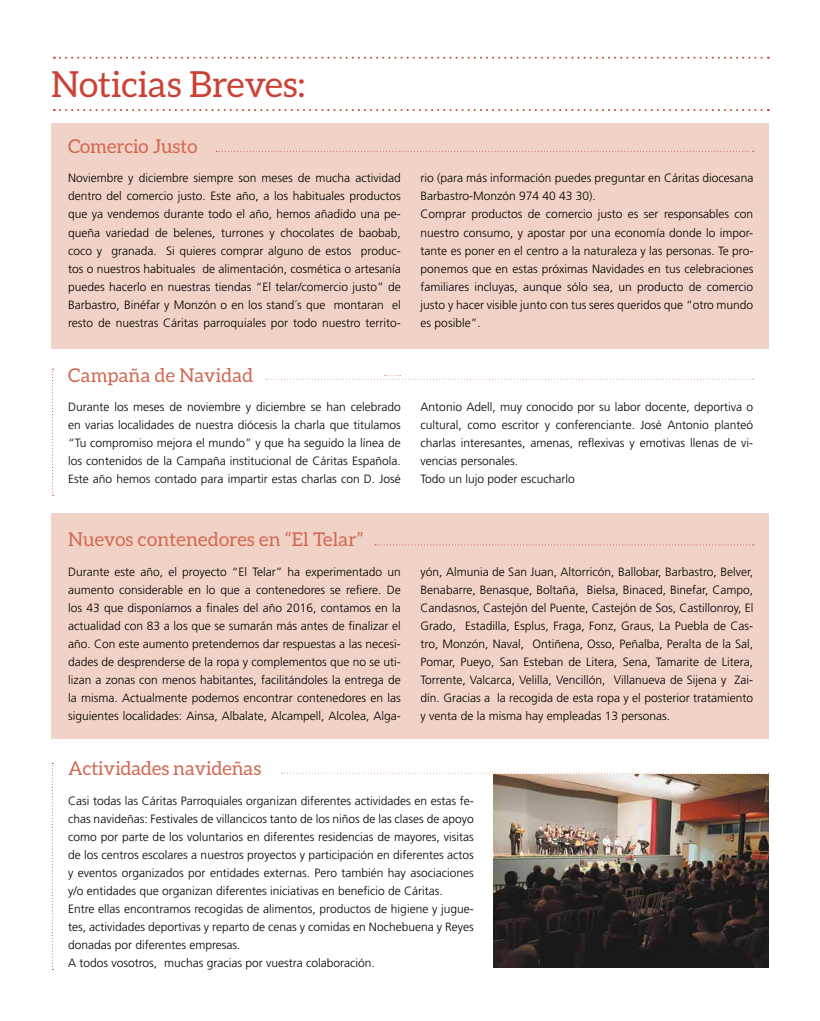
<style>
.page{position:relative;width:820px;height:1021px;background:#fff}
.page>*{position:absolute;margin:0;border:0;box-sizing:border-box;transform-origin:0 0}
.t1{font:36px "Aleo";color:#ca4236}
.t2{font:19px "Aleo";letter-spacing:.01em;color:#d26852}
.t3{font:300 12px/18px "Frutiger";color:#000;text-align:justify}
</style>
<div class="page">
<div style="left:51px;top:123px;width:717px;height:226px;background:#f1d2c6"></div>
<div style="left:51px;top:513px;width:717px;height:225px;background:#f1d2c6"></div>
<svg style="left:54px;top:57px;width:714px;height:2px"></svg>
<svg style="left:54px;top:109px;width:714px;height:2px"></svg>
<img style="left:493px;top:774px;width:275px;height:193px">
<svg style="left:216px;top:151px;width:537px;height:1px"></svg>
<svg style="left:375px;top:544px;width:378px;height:1px"></svg>
<svg style="left:266px;top:375px;width:487px;height:5px"></svg>
<svg style="left:281px;top:772px;width:488px;height:1px"></svg>
<svg style="left:52px;top:369px;width:2px;height:126px"></svg>
<svg style="left:52px;top:763px;width:1px;height:204px"></svg>
<h1 class="t1" style="left:51px;top:64px;width:255px">Noticias Breves:</h1>
<h2 class="t2" style="left:68px;top:135px;width:131px">Comercio Justo</h2>
<p class="t3" style="left:68px;top:169px;width:334px">Noviembre y diciembre siempre son meses de mucha actividad dentro del comercio justo. Este año, a los habituales productos que ya vendemos durante todo el año, hemos añadido una pe&shy;queña variedad de belenes, turrones y chocolates de baobab, coco y granada. Si quieres comprar alguno de estos produc&shy;tos o nuestros habituales de alimentación, cosmética o artesanía puedes hacerlo en nuestras tiendas “El telar/comercio justo” de Barbastro, Binéfar y Monzón o en los stand´s que montaran el resto de nuestras Cáritas parroquiales por todo nuestro territo-</p>
<p class="t3" style="left:420px;top:169px;width:334px;text-align:left">rio (para más información puedes preguntar en Cáritas diocesana Barbastro-Monzón 974 40 43 30).<br>Comprar productos de comercio justo es ser responsables con nuestro consumo, y apostar por una economía donde lo impor&shy;tante es poner en el centro a la naturaleza y las personas. Te pro&shy;ponemos que en estas próximas Navidades en tus celebraciones familiares incluyas, aunque sólo sea, un producto de comercio justo y hacer visible junto con tus seres queridos que “otro mundo es posible”.</p>
<h2 class="t2" style="left:68px;top:364px;width:186px">Campaña de Navidad</h2>
<p class="t3" style="left:68px;top:398px;width:334px">Durante los meses de noviembre y diciembre se han celebrado en varias localidades de nuestra diócesis la charla que titulamos “Tu compromiso mejora el mundo” y que ha seguido la línea de los contenidos de la Campaña institucional de Cáritas Española.<br>Este año hemos contado para impartir estas charlas con D. José</p>
<p class="t3" style="left:420px;top:398px;width:334px;text-align:left">Antonio Adell, muy conocido por su labor docente, deportiva o cultural, como escritor y conferenciante. José Antonio planteó charlas interesantes, amenas, reflexivas y emotivas llenas de vi&shy;vencias personales.<br>Todo un lujo poder escucharlo</p>
<h2 class="t2" style="left:68px;top:528px;width:296px">Nuevos contenedores en “El Telar”</h2>
<p class="t3" style="left:68px;top:562px;width:334px">Durante este año, el proyecto “El Telar” ha experimentado un aumento considerable en lo que a contenedores se refiere. De los 43 que disponíamos a finales del año 2016, contamos en la actualidad con 83 a los que se sumarán más antes de finalizar el año. Con este aumento pretendemos dar respuestas a las necesi&shy;dades de desprenderse de la ropa y complementos que no se uti&shy;lizan a zonas con menos habitantes, facilitándoles la entrega de la misma. Actualmente podemos encontrar contenedores en las siguientes localidades: Ainsa, Albalate, Alcampell, Alcolea, Alga-</p>
<p class="t3" style="left:420px;top:562px;width:334px">yón, Almunia de San Juan, Altorricón, Ballobar, Barbastro, Belver, Benabarre, Benasque, Boltaña, Bielsa, Binaced, Binefar, Campo, Candasnos, Castejón del Puente, Castejón de Sos, Castillonroy, El Grado, Estadilla, Esplus, Fraga, Fonz, Graus, La Puebla de Cas&shy;tro, Monzón, Naval, Ontiñena, Osso, Peñalba, Peralta de la Sal, Pomar, Pueyo, San Esteban de Litera, Sena, Tamarite de Litera, Torrente, Valcarca, Velilla, Vencillón, Villanueva de Sijena y Zai&shy;dín. Gracias a la recogida de esta ropa y el posterior tratamiento y venta de la misma hay empleadas 13 personas.</p>
<h2 class="t2" style="left:68px;top:758px;width:194px">Actividades navideñas</h2>
<p class="t3" style="left:68px;top:792px;width:407px;text-align:left">Casi todas las Cáritas Parroquiales organizan diferentes actividades en estas fe&shy;chas navideñas: Festivales de villancicos tanto de los niños de las clases de apoyo como por parte de los voluntarios en diferentes residencias de mayores, visitas de los centros escolares a nuestros proyectos y participación en diferentes actos y eventos organizados por entidades externas. Pero también hay asociaciones y/o entidades que organizan diferentes iniciativas en beneficio de Cáritas.<br>Entre ellas encontramos recogidas de alimentos, productos de higiene y jugue&shy;tes, actividades deportivas y reparto de cenas y comidas en Nochebuena y Reyes donadas por diferentes empresas.<br>A todos vosotros, muchas gracias por vuestra colaboración.</p>
</div>
